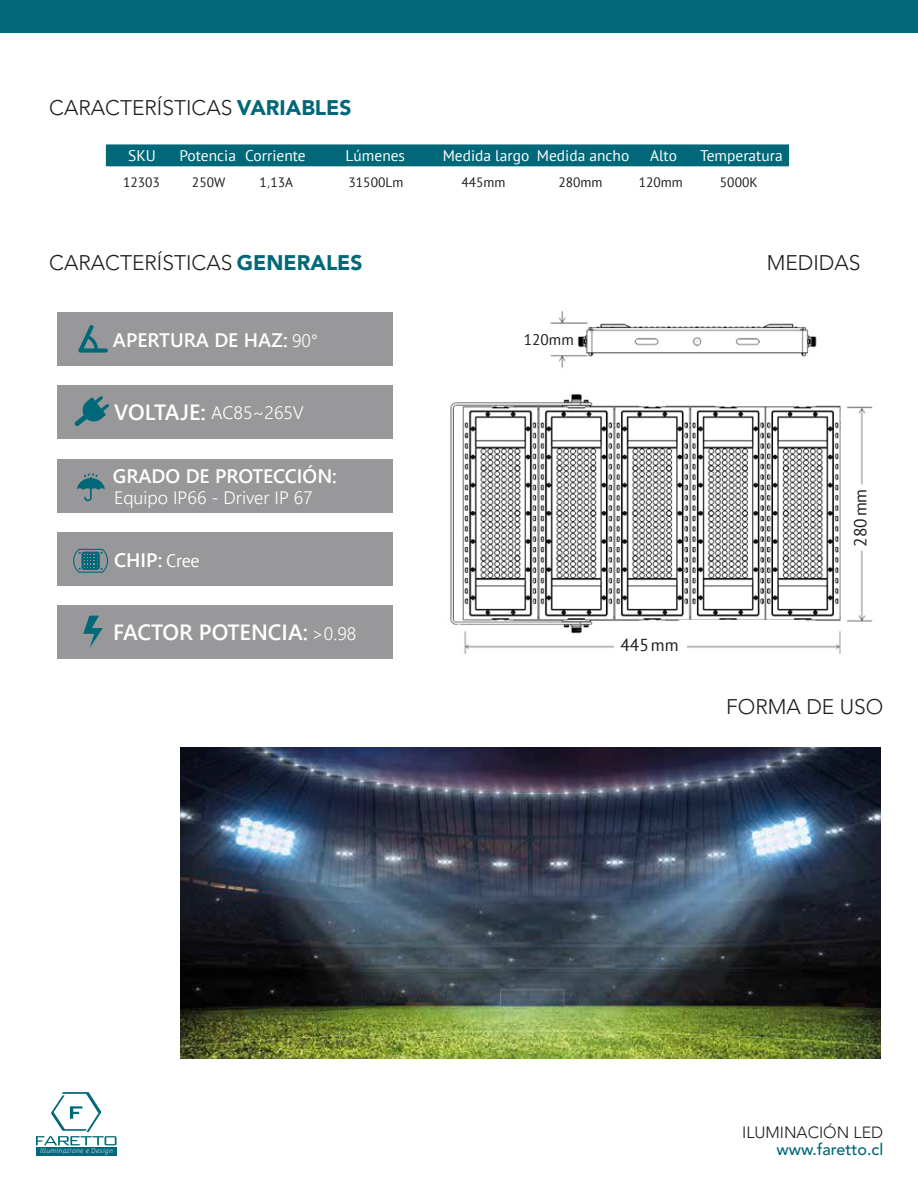
<style>
.page{position:relative;width:918px;height:1188px;background:#fff}
.page>*{position:absolute;margin:0;border:0;box-sizing:border-box;transform-origin:0 0}
.t1{font:600 22.05px "Segoe UI";color:#fff}
.t2{font:300 21px "Avenir LT Std";color:#1d1d1b}
.t3{font:600 19.5px "Segoe UI";color:#fff}
.t4{font:300 18px "Segoe UI";color:#fff}
.t5{font:17.25px "PT Sans";color:#1d1d1b}
.t6{font:300 16.2px "Avenir LT Std";color:#1d1d1b}
.t7{font:500 16.2px "Avenir LT Std";color:#006878}
.t8{font:15.45px "PT Sans";color:#fff}
.t9{font:15.3px "PT Sans";color:#1d1d1b}
.t10{font:13.5px "PT Sans";color:#1d1d1b}
.t11{font:italic 300 6.9px "Aller";letter-spacing:.045em;color:#cfe3f6}
.s1{font-weight:900;color:#006878}
.s2{font-family:"Segoe UI";font-weight:300}
.s3{font-weight:300;font-size:18px}
.s4{font-weight:600;font-size:22.05px}
.s5{font-family:"PT Sans";font-weight:400;font-size:18px}
.s6{font-size:16.95px}
</style>
<div class="page">
<div style="left:57px;top:312px;width:336px;height:54px;background:#98989a"></div>
<div style="left:57px;top:385px;width:336px;height:54px;background:#98989a"></div>
<svg style="left:74px;top:396px;width:35px;height:30px"></svg>
<svg style="left:78px;top:325px;width:30px;height:28px"></svg>
<div style="left:57px;top:459px;width:336px;height:54px;background:#98989a"></div>
<div style="left:57px;top:532px;width:336px;height:54px;background:#98989a"></div>
<div style="left:0;top:0;width:918px;height:33px;background:#006878"></div>
<div style="left:36px;top:1147px;width:81px;height:8px;background:#006878"></div>
<svg style="left:36px;top:1092px;width:81px;height:53px"></svg>
<svg style="left:77px;top:473px;width:28px;height:28px"></svg>
<svg style="left:73px;top:549px;width:35px;height:24px"></svg>
<div style="left:57px;top:605px;width:336px;height:54px;background:#98989a"></div>
<svg style="left:83px;top:616px;width:20px;height:32px"></svg>
<img style="left:181px;top:748px;width:699px;height:311px">
<div style="left:106px;top:144px;width:683px;height:22px;background:#006878"></div>
<img style="left:450px;top:311px;width:423px;height:343px">
<div style="left:614px;top:637px;width:72px;height:21px;background:#fff"></div>
<p class="t2" style="left:49px;top:95px;width:304px">CARACTERÍSTICAS <span class="s1">VARIABLES</span></p>
<p class="t8" style="left:128px;top:145px;width:29px">SKU</p>
<p class="t8" style="left:180px;top:145px;width:128px">Potencia Corriente</p>
<p class="t8" style="left:346px;top:145px;width:61px">Lúmenes</p>
<p class="t8" style="left:443px;top:145px;width:188px">Medida largo Medida ancho</p>
<p class="t8" style="left:650px;top:145px;width:28px">Alto</p>
<p class="t8" style="left:700px;top:145px;width:84px">Temperatura</p>
<p class="t10" style="left:123px;top:174px;width:38px">12303</p>
<p class="t10" style="left:192px;top:174px;width:35px">250W</p>
<p class="t10" style="left:260px;top:174px;width:35px">1<span class="s2">,</span>13A</p>
<p class="t10" style="left:349px;top:174px;width:56px">31500Lm</p>
<p class="t10" style="left:461px;top:174px;width:46px">445mm</p>
<p class="t10" style="left:558px;top:174px;width:46px">280mm</p>
<p class="t10" style="left:639px;top:174px;width:46px">120mm</p>
<p class="t10" style="left:720px;top:174px;width:39px">5000K</p>
<p class="t2" style="left:49px;top:251px;width:315px">CARACTERÍSTICAS <span class="s1">GENERALES</span></p>
<p class="t3" style="left:113px;top:322px;width:206px">APERTURA DE HAZ: <span class="s3">90°</span></p>
<p class="t4" style="left:114px;top:396px;width:191px"><span class="s4">VOLTAJE:</span> AC85~265V</p>
<p class="t3" style="left:113px;top:458px;width:226px">GRADO DE PROTECCIÓN:</p>
<p class="t4" style="left:114px;top:481px;width:200px">Equipo IP66 - Driver IP 67</p>
<p class="t3" style="left:114px;top:541px;width:87px">CHIP: <span class="s5">Cree</span></p>
<p class="t1" style="left:113px;top:611px;width:245px">FACTOR POTENCIA: <span class="s3">&gt;0.98</span></p>
<p class="t9" style="left:524px;top:329px;width:51px">120mm</p>
<p class="t5" style="left:620px;top:634px;width:60px">445<span class="s6">mm</span></p>
<p class="t2" style="left:767px;top:250px;width:95px">MEDIDAS</p>
<p class="t5" style="left:849px;top:547px;width:60px;rotate:-90deg">280<span class="s6">mm</span></p>
<p class="t11" style="left:40px;top:1147px;width:74px">Illuminazione e Design</p>
<p class="t2" style="left:726px;top:695px;width:159px">FORMA DE USO</p>
<p class="t6" style="left:742px;top:1123px;width:143px">ILUMINACIÓN LED</p>
<p class="t7" style="left:777px;top:1140px;width:108px">www.faretto.cl</p>
</div>
